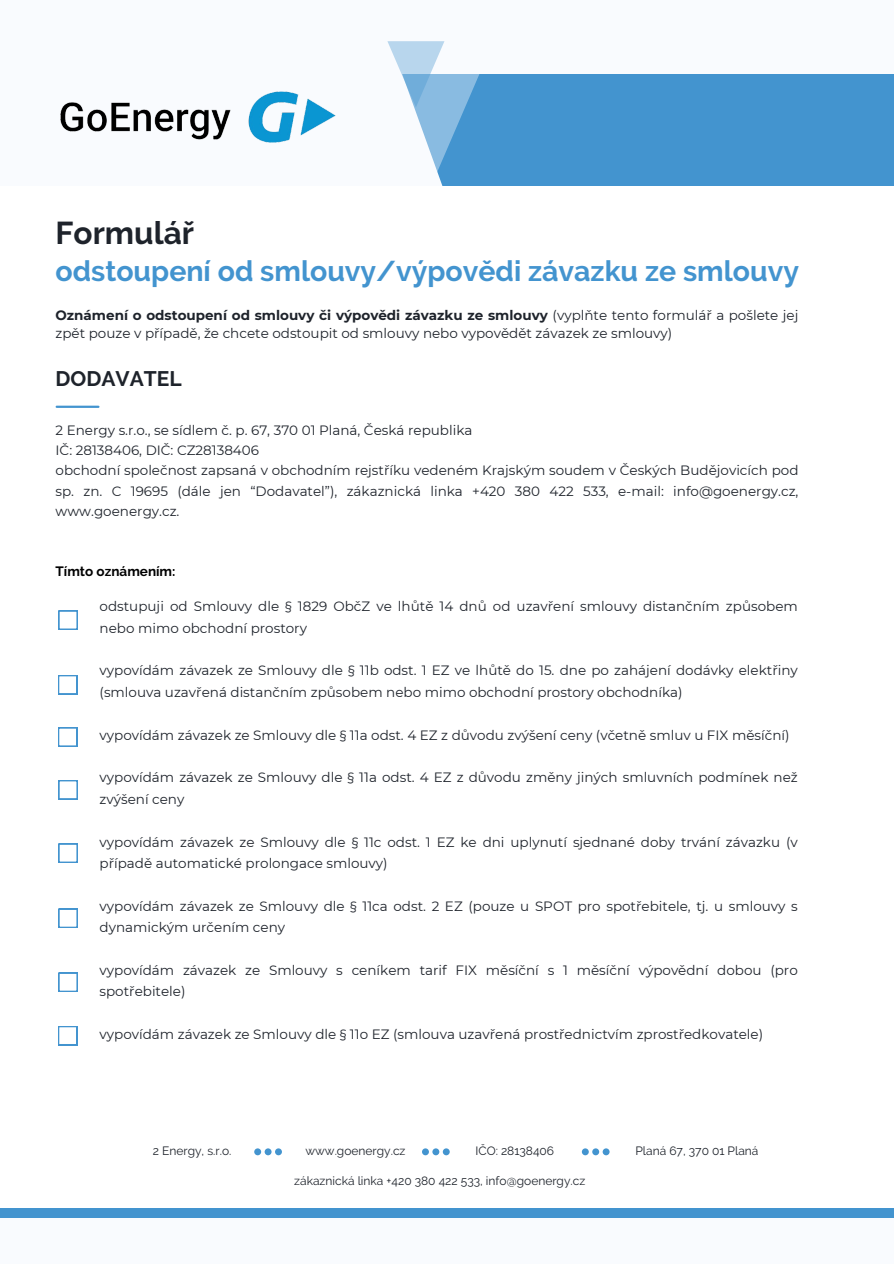
<style>
.page{position:relative;width:894px;height:1264px;background:#fff}
.page>*{position:absolute;margin:0;border:0;box-sizing:border-box;transform-origin:0 0}
.t1{font:700 31.5px "Raleway";color:#1e232b}
.t2{font:700 28.5px "Raleway";color:#4394cf}
.t3{font:700 21px "Raleway";color:#1e232b}
.t4{font:13.5px/21.3px "Montserrat";color:#1e232b}
.t5{font:700 13.5px "Raleway";color:#000}
.t6{font:12px "Raleway";color:#1e232b}
.s1{font-weight:700}
</style>
<div class="page">
<div style="left:0;top:1208px;width:893px;height:25px;background:#4394cf"></div>
<div style="left:0;top:1218px;width:893px;height:45px;background:#f9fbfe"></div>
<div style="left:0;top:0;width:893px;height:175px;background:#f9fbfe"></div>
<div style="left:374px;top:74px;width:519px;height:118px;background:#4394cf"></div>
<div style="left:0;top:63px;width:359px;height:129px;background:#f9fbfe"></div>
<svg style="left:374px;top:41px;width:106px;height:145px"></svg>
<hr style="left:57px;top:405px;width:41px;height:3px;background:#4394cf">
<svg style="left:254px;top:1148px;width:28px;height:7px"></svg>
<svg style="left:422px;top:1148px;width:27px;height:7px"></svg>
<svg style="left:581px;top:1148px;width:28px;height:7px"></svg>
<div style="left:0;top:186px;width:893px;height:17px;background:#fff"></div>
<svg style="left:58px;top:610px;width:20px;height:20px"></svg>
<svg style="left:58px;top:675px;width:19px;height:19px"></svg>
<svg style="left:58px;top:727px;width:19px;height:19px"></svg>
<svg style="left:59px;top:780px;width:18px;height:19px"></svg>
<svg style="left:59px;top:843px;width:18px;height:19px"></svg>
<svg style="left:59px;top:908px;width:18px;height:19px"></svg>
<svg style="left:59px;top:972px;width:18px;height:19px"></svg>
<svg style="left:58px;top:1026px;width:19px;height:19px"></svg>
<img style="left:60px;top:91px;width:276px;height:52px">
<h1 class="t1" style="left:56px;top:214px;width:140px">Formulář</h1>
<h2 class="t2" style="left:56px;top:254px;width:744px">odstoupení od smlouvy/výpovědi závazku ze smlouvy</h2>
<p class="t4" style="left:56px;top:306px;width:744px;line-height:18px"><span class="s1">Oznámení o odstoupení od smlouvy či výpovědi závazku ze smlouvy</span> (vyplňte tento formulář a pošlete jej zpět pouze v případě, že chcete odstoupit od smlouvy nebo vypovědět závazek ze smlouvy)</p>
<h3 class="t3" style="left:56px;top:367px;width:128px">DODAVATEL</h3>
<p class="t4" style="left:56px;top:420px;width:744px;line-height:20.2px">2 Energy s.r.o., se sídlem č. p. 67, 370 01 Planá, Česká republika<br>IČ: 28138406, DIČ: CZ28138406<br>obchodní společnost zapsaná v obchodním rejstříku vedeném Krajským soudem v Českých Budějovicích pod sp. zn. C 19695 (dále jen “Dodavatel”), zákaznická linka +420 380 422 533, e-mail: info@goenergy.cz, www.goenergy.cz.</p>
<p class="t5" style="left:56px;top:563px;width:121px">Tímto oznámením:</p>
<p class="t4" style="left:99px;top:596px;width:699px">odstupuji od Smlouvy dle § 1829 ObčZ ve lhůtě 14 dnů od uzavření smlouvy distančním způsobem nebo mimo obchodní prostory</p>
<p class="t4" style="left:99px;top:660px;width:699px">vypovídám závazek ze Smlouvy dle § 11b odst. 1 EZ ve lhůtě do 15. dne po zahájení dodávky elektřiny (smlouva uzavřená distančním způsobem nebo mimo obchodní prostory obchodníka)</p>
<p class="t4" style="left:99px;top:724px;width:691px">vypovídám závazek ze Smlouvy dle § 11a odst. 4 EZ z důvodu zvýšení ceny (včetně smluv u FIX měsíční)</p>
<p class="t4" style="left:99px;top:767px;width:699px">vypovídám závazek ze Smlouvy dle § 11a odst. 4 EZ z důvodu změny jiných smluvních podmínek než zvýšení ceny</p>
<p class="t4" style="left:99px;top:831px;width:699px">vypovídám závazek ze Smlouvy dle § 11c odst. 1 EZ ke dni uplynutí sjednané doby trvání závazku (v případě automatické prolongace smlouvy)</p>
<p class="t4" style="left:99px;top:895px;width:699px">vypovídám závazek ze Smlouvy dle § 11ca odst. 2 EZ (pouze u SPOT pro spotřebitele, tj. u smlouvy s dynamickým určením ceny</p>
<p class="t4" style="left:99px;top:959px;width:699px">vypovídám závazek ze Smlouvy s ceníkem tarif FIX měsíční s 1 měsíční výpovědní dobou (pro spotřebitele)</p>
<p class="t4" style="left:99px;top:1023px;width:665px">vypovídám závazek ze Smlouvy dle § 11o EZ (smlouva uzavřená prostřednictvím zprostředkovatele)</p>
<p class="t6" style="left:475px;top:1144px;width:80px">IČO: 28138406</p>
<p class="t6" style="left:153px;top:1144px;width:80px">2 Energy, s.r.o.</p>
<p class="t6" style="left:305px;top:1144px;width:102px">www.goenergy.cz</p>
<p class="t6" style="left:635px;top:1144px;width:124px">Planá 67, 370 01 Planá</p>
<p class="t6" style="left:294px;top:1173px;width:292px">zákaznická linka +420 380 422 533, info@goenergy.cz</p>
</div>
